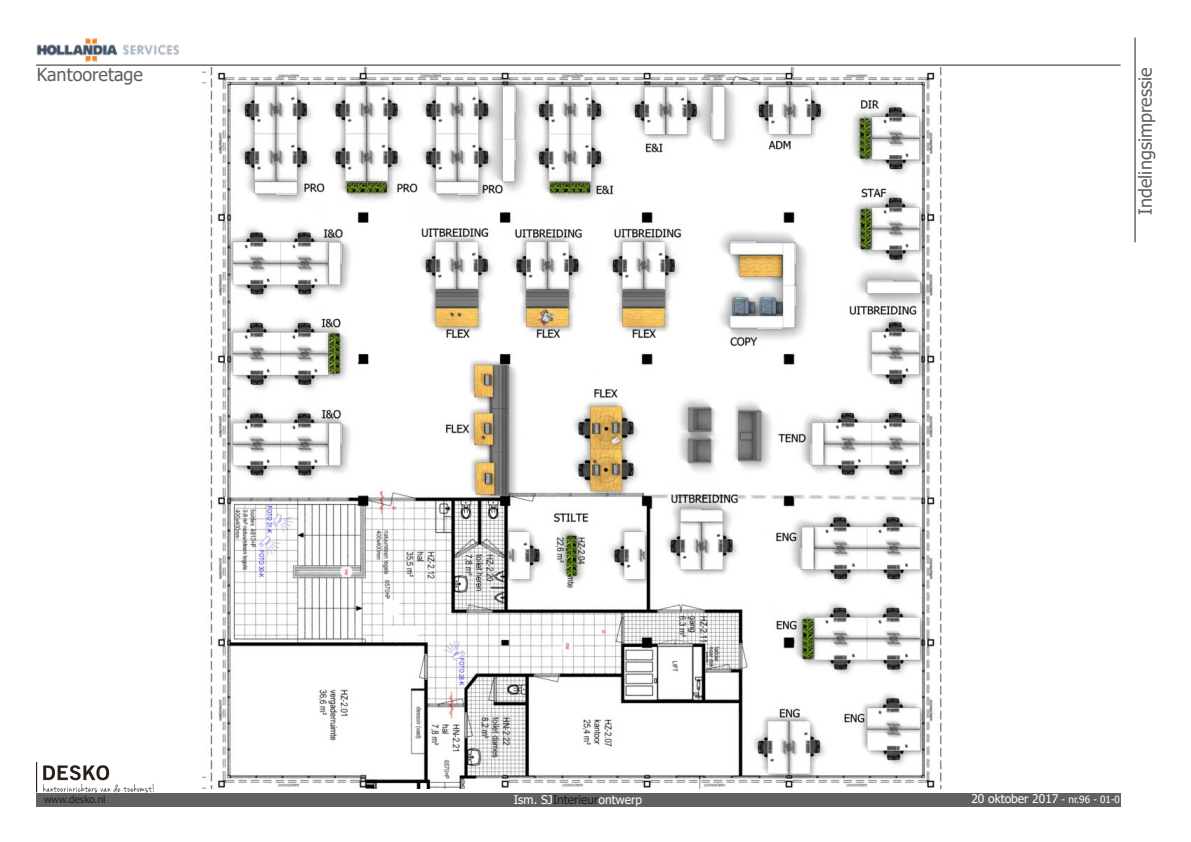
<style>
.page{position:relative;width:1191px;height:842px;background:#fff}
.page>*{position:absolute;margin:0;border:0;box-sizing:border-box;transform-origin:0 0}
.t1{font:18px "Tahoma";color:#616164}
.t2{font:12px "Tahoma";color:#fff}
.t3{font:10px "Tahoma";color:#231f20}
.s1{color:#231f20}
.s2{font-size:10px}
</style>
<div class="page">
<img style="left:36px;top:763px;width:117px;height:30px">
<hr style="left:1134px;top:38px;width:1px;height:204px;background:#231f20">
<div style="left:36px;top:793px;width:1084px;height:14px;background:#616164"></div>
<hr style="left:36px;top:65px;width:1084px;height:1px;background:#231f20">
<img style="left:36px;top:38px;width:143px;height:24px">
<img style="left:203px;top:67px;width:739px;height:721px">
<h1 class="t1" style="left:37px;top:63px;width:107px">Kantooretage</h1>
<h1 class="t1" style="left:1133px;top:215px;width:149px;rotate:-90deg">Indelingsimpressie</h1>
<p class="t3" style="left:44px;top:792px;width:63px">www.desko.nl</p>
<p class="t2" style="left:514px;top:791px;width:130px">Ism. SJ<span class="s1">Interieur</span>ontwerp</p>
<p class="t2" style="left:971px;top:791px;width:150px">20 oktober 2017 <span class="s2">- nr.96 - 01-0</span></p>
</div>
